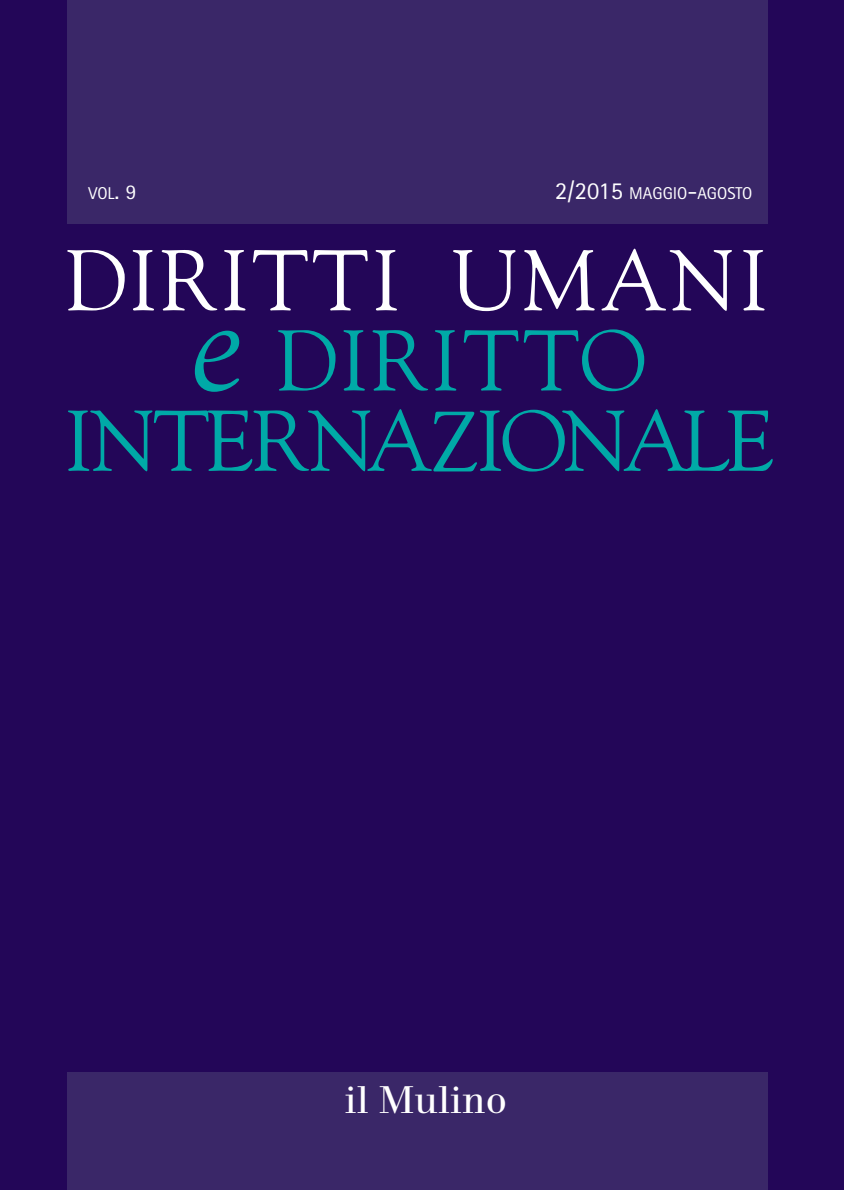
<style>
.page{position:relative;width:844px;height:1190px;background:#fff}
.page>*{position:absolute;margin:0;border:0;box-sizing:border-box;transform-origin:0 0}
.t1{font:85.4px/80.1px "Goudy";letter-spacing:.035em;color:#00a9a7;text-align:center}
.t2{font:37.98px "Walbaum";color:#fff}
.t3{font:17.15px "Rotis Sans Serif";color:#fff}
.s1{font-size:24.5px}
.s2{font-size:21px}
.s3{color:#fff}
.s4{font-style:italic;font-size:136.5px}
</style>
<div class="page">
<div style="left:0;top:0;width:843px;height:1190px;background:#230658"></div>
<div style="left:67px;top:0;width:700px;height:223px;background:#3a2768"></div>
<div style="left:67px;top:1073px;width:700px;height:117px;background:#3a2768"></div>
<p class="t3" style="left:88px;top:187px;width:49px">VOL<span class="s1">.</span> <span class="s2">9</span></p>
<p class="t3" style="left:555px;top:187px;width:198px"><span class="s1">2/2015</span> MAGGIO<span class="s1">-</span>AGOSTO</p>
<p class="t1" style="left:64px;top:247px;width:710px"><span class="s3">DIRITTI UMANI </span><span class="s4">e</span> DIRITTO<br>INTERNAZIONALE</p>
<p class="t2" style="left:345px;top:1086px;width:164px">il Mulino</p>
</div>
